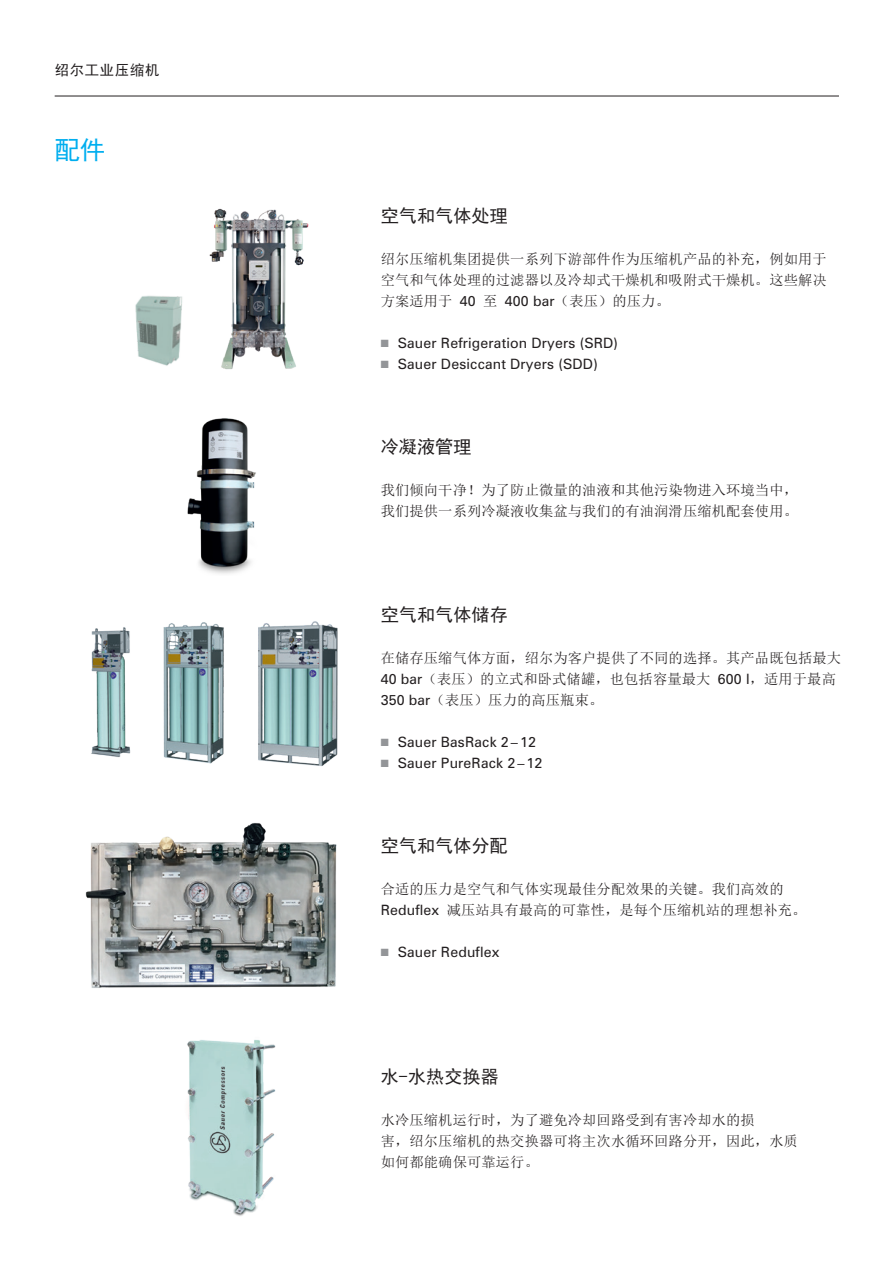
<style>
.page{position:relative;width:893px;height:1263px;background:#fff}
.page>*{position:absolute;margin:0;border:0;box-sizing:border-box;transform-origin:0 0}
.t1{font:25.5px "Sim Hei";color:#00aeef}
.t2{font:18px "Sim Hei";letter-spacing:.01em;color:#231f20}
.t3{font:14.25px/21px "Sim Sun";letter-spacing:.01em;color:#231f20}
.t4{font:14.25px "Zurich BT";letter-spacing:.01em;color:#231f20}
.t5{font:14.25px "Sim Hei";letter-spacing:.06em;color:#231f20}
.s1{font-family:"Zurich BT"}
.s2{color:#939598}
</style>
<div class="page">
<hr style="left:55px;top:96px;width:784px;height:1px;background:#231f20">
<img style="left:187px;top:1040px;width:89px;height:176px">
<img style="left:85px;top:823px;width:252px;height:165px">
<img style="left:187px;top:418px;width:69px;height:156px">
<img style="left:209px;top:208px;width:100px;height:161px">
<img style="left:135px;top:295px;width:47px;height:71px">
<img style="left:91px;top:627px;width:40px;height:131px">
<img style="left:163px;top:622px;width:61px;height:141px">
<img style="left:258px;top:621px;width:80px;height:145px">
<p class="t5" style="left:55px;top:63px;width:106px">绍尔工业压缩机</p>
<h1 class="t1" style="left:55px;top:137px;width:52px">配件</h1>
<p class="t2" style="left:381px;top:207px;width:129px">空气和气体处理</p>
<p class="t3" style="left:381px;top:248px;width:448px;text-align:justify">绍尔压缩机集团提供一系列下游部件作为压缩机产品的补充，例如用于空气和气体处理的过滤器以及冷却式干燥机和吸附式干燥机。这些解决方案适用于 <span class="s1">40</span> 至 <span class="s1">400 bar</span>（表压）的压力。</p>
<p class="t4" style="left:381px;top:334px;width:239px"><span class="s2">■</span> Sauer Refrigeration Dryers (SRD)</p>
<p class="t4" style="left:381px;top:355px;width:219px"><span class="s2">■</span> Sauer Desiccant Dryers (SDD)</p>
<p class="t2" style="left:381px;top:438px;width:92px">冷凝液管理</p>
<p class="t3" style="left:381px;top:479px;width:419px">我们倾向干净！为了防止微量的油液和其他污染物进入环境当中，我们提供一系列冷凝液收集盆与我们的有油润滑压缩机配套使用。</p>
<p class="t2" style="left:381px;top:606px;width:129px">空气和气体储存</p>
<p class="t3" style="left:381px;top:647px;width:462px">在储存压缩气体方面，绍尔为客户提供了不同的选择。其产品既包括最大<br><span class="s1">40 bar</span>（表压）的立式和卧式储罐，也包括容量最大 <span class="s1">600 l</span>，适用于最高<br><span class="s1">350 bar</span>（表压）压力的高压瓶束。</p>
<p class="t4" style="left:381px;top:733px;width:157px"><span class="s2">■</span> Sauer BasRack 2 – 12</p>
<p class="t4" style="left:381px;top:754px;width:163px"><span class="s2">■</span> Sauer PureRack 2 – 12</p>
<p class="t2" style="left:381px;top:837px;width:129px">空气和气体分配</p>
<p class="t3" style="left:381px;top:878px;width:427px">合适的压力是空气和气体实现最佳分配效果的关键。我们高效的<br><span class="s1">Reduflex</span> 减压站具有最高的可靠性，是每个压缩机站的理想补充。</p>
<p class="t4" style="left:381px;top:943px;width:120px"><span class="s2">■</span> Sauer Reduflex</p>
<p class="t2" style="left:381px;top:1068px;width:120px">水-水热交换器</p>
<p class="t3" style="left:381px;top:1109px;width:419px">水冷压缩机运行时，为了避免冷却回路受到有害冷却水的损<br>害，绍尔压缩机的热交换器可将主次水循环回路分开，因此，水质如何都能确保可靠运行。</p>
</div>
